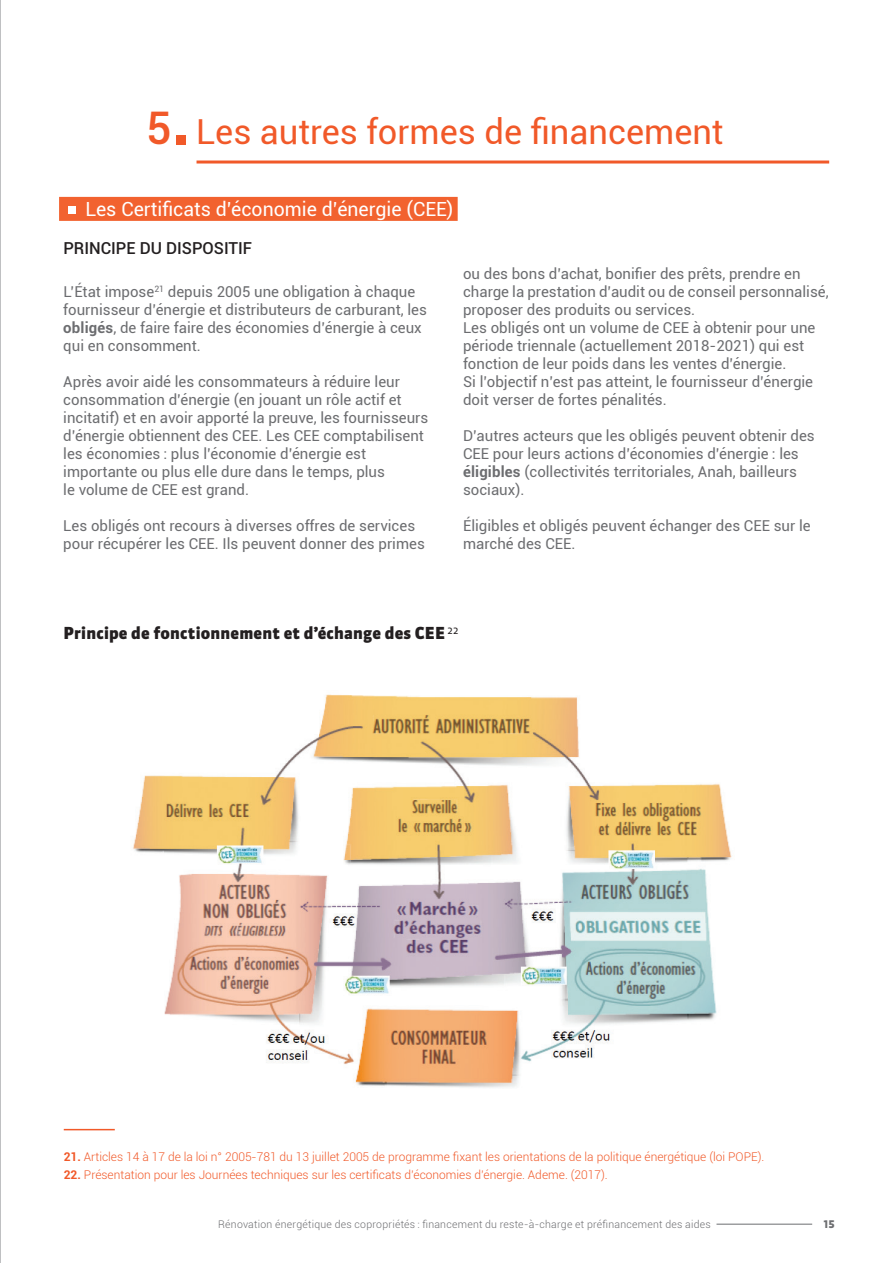
<style>
.page{position:relative;width:893px;height:1263px;background:#fff}
.page>*{position:absolute;margin:0;border:0;box-sizing:border-box;transform-origin:0 0}
.t1{font:34.5px "Roboto";color:#f15929}
.t2{font:19.5px "Roboto";color:#fff}
.t3{font:900 16.5px "Sanuk LF";letter-spacing:.01em;color:#231f20}
.t4{font:500 16.5px "Roboto";color:#231f20}
.t5{font:15px/18px "Roboto";color:#6c6d70}
.t6{font:300 12px "Roboto";color:#f15929}
.t7{font:300 10.5px "Roboto";letter-spacing:.025em;color:#6c6d70}
.t8{font:900 10.5px "Sanuk LF";color:#6c6d70}
.s1{font-weight:500;font-size:45px}
.s2{font-weight:700}
</style>
<div class="page">
<hr style="left:716px;top:1224px;width:96px;height:1px;background:#6c6d70">
<div style="left:59px;top:197px;width:399px;height:24px;background:#f2622f"></div>
<div style="left:68px;top:207px;width:8px;height:7px;background:#fff"></div>
<hr style="left:64px;top:1129px;width:51px;height:1px;background:#f15929">
<img style="left:133px;top:694px;width:599px;height:394px">
<div style="left:177px;top:135px;width:9px;height:9px;background:#f15929"></div>
<hr style="left:197px;top:161px;width:632px;height:3px;background:#f15929">
<hr style="left:0;top:0;width:1px;height:1263px;background:#808285">
<h1 class="t1" style="left:146px;top:108px;width:579px"><span class="s1">5</span> Les autres formes de financement</h1>
<h2 class="t2" style="left:85px;top:195px;width:369px">Les Certificats d’économie d’énergie (CEE)</h2>
<p class="t4" style="left:63px;top:236px;width:190px">PRINCIPE DU DISPOSITIF</p>
<p class="t5" style="left:63px;top:282px;width:365px">L’État impose<sup>21</sup> depuis 2005 une obligation à chaque fournisseur d’énergie et distributeurs de carburant, les <span class="s2">obligés</span>, de faire faire des économies d’énergie à ceux qui en consomment.</p>
<p class="t5" style="left:63px;top:372px;width:366px">Après avoir aidé les consommateurs à réduire leur consommation d’énergie (en jouant un rôle actif et incitatif) et en avoir apporté la preuve, les fournisseurs d’énergie obtiennent des CEE. Les CEE comptabilisent les économies : plus l’économie d’énergie est importante ou plus elle dure dans le temps, plus<br>le volume de CEE est grand.</p>
<p class="t5" style="left:63px;top:516px;width:363px">Les obligés ont recours à diverses offres de services pour récupérer les CEE. Ils peuvent donner des primes</p>
<p class="t5" style="left:463px;top:264px;width:367px">ou des bons d’achat, bonifier des prêts, prendre en charge la prestation d’audit ou de conseil personnalisé, proposer des produits ou services.<br>Les obligés ont un volume de CEE à obtenir pour une période triennale (actuellement 2018-2021) qui est fonction de leur poids dans les ventes d’énergie.<br>Si l’objectif n’est pas atteint, le fournisseur d’énergie doit verser de fortes pénalités.</p>
<p class="t5" style="left:463px;top:426px;width:353px">D’autres acteurs que les obligés peuvent obtenir des CEE pour leurs actions d’économies d’énergie : les <span class="s2">éligibles</span> (collectivités territoriales, Anah, bailleurs sociaux).</p>
<p class="t5" style="left:463px;top:516px;width:349px">Éligibles et obligés peuvent échanger des CEE sur le marché des CEE.</p>
<p class="t3" style="left:63px;top:623px;width:397px">Principe de fonctionnement et d’échange des CEE <sup>22</sup></p>
<p class="t6" style="left:64px;top:1148px;width:702px"><span class="s2">21.</span> Articles 14 à 17 de la loi n° 2005-781 du 13 juillet 2005 de programme fixant les orientations de la politique énergétique (loi POPE).</p>
<p class="t6" style="left:64px;top:1166px;width:545px"><span class="s2">22.</span> Présentation pour les Journées techniques sur les certificats d’économies d’énergie. Ademe. (2017).</p>
<p class="t7" style="left:218px;top:1217px;width:494px">Rénovation énergétique des copropriétés : financement du reste-à-charge et préfinancement des aides</p>
<p class="t8" style="left:823px;top:1218px;width:13px">15</p>
</div>
